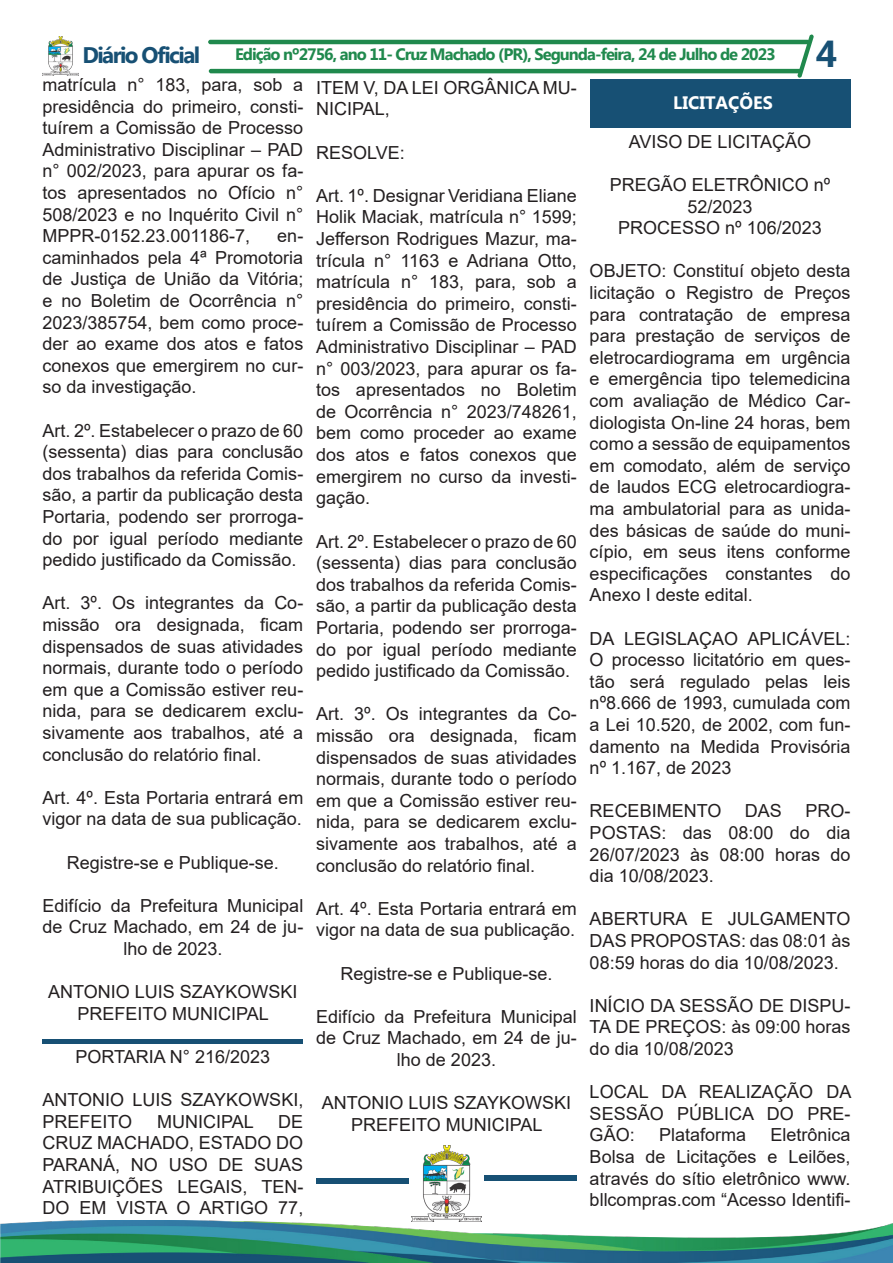
<style>
.page{position:relative;width:893px;height:1263px;background:#fff}
.page>*{position:absolute;margin:0;border:0;box-sizing:border-box;transform-origin:0 0}
.t1{font:700 37.5px "Myanmar Text";color:#175074}
.t2{font:700 22.5px "Myanmar Text";letter-spacing:-.07em;color:#175074}
.t3{font:18px/21.6px "Arial";color:#231f20;text-align:justify}
.t4{font:700 18px "Myanmar Text";color:#fff}
.t5{font:700 16.5px "Myanmar Text";letter-spacing:-.06em;color:#20894d}
</style>
<div class="page">
<hr style="left:208px;top:40px;width:602px;height:4px;background:#20894d;border-radius:2px">
<hr style="left:209px;top:69px;width:593px;height:4px;background:#20894d;border-radius:2px">
<img style="left:43px;top:37px;width:36px;height:38px">
<img style="left:0;top:1220px;width:893px;height:43px">
<svg style="left:43px;top:1040px;width:260px;height:4px"></svg>
<svg style="left:316px;top:1178px;width:93px;height:5px"></svg>
<img style="left:411px;top:1146px;width:71px;height:75px">
<svg style="left:484px;top:1175px;width:93px;height:6px"></svg>
<svg style="left:590px;top:34px;width:260px;height:94px"></svg>
<p class="t2" style="left:82px;top:42px;width:119px">Diário Oficial</p>
<p class="t5" style="left:235px;top:45px;width:542px">Edição nº2756, ano 11- Cruz Machado (PR), Segunda-feira, 24 de Julho de 2023</p>
<p class="t1" style="left:816px;top:32px;width:23px">4</p>
<p class="t3" style="left:43px;top:74px;width:262px">matrícula n° 183, para, sob a presidência do primeiro, consti&shy;tuírem a Comissão de Processo Administrativo Disciplinar – PAD n° 002/2023, para apurar os fa&shy;tos apresentados no Ofício n° 508/2023 e no Inquérito Civil n° MPPR-0152.23.001186-7,</p>
<p class="t3" style="left:316px;top:77px;width:262px">ITEM V, DA LEI ORGÂNICA MU-<br>NICIPAL,</p>
<p class="t3" style="left:316px;top:141px;width:90px">RESOLVE:</p>
<p class="t3" style="left:316px;top:185px;width:262px">Art. 1º. Designar Veridiana Eliane Holik Maciak, matrícula n° 1599; Jefferson Rodrigues Mazur, ma&shy;trícula n° 1163 e Adriana Otto, matrícula n° 183, para, sob a presidência do primeiro, consti&shy;tuírem a Comissão de Processo Administrativo Disciplinar – PAD n° 003/2023, para apurar os fa&shy;tos apresentados no Boletim de Ocorrência n° 2023/748261, bem como proceder ao exame dos atos e fatos conexos que emergirem no curso da investi&shy;gação.</p>
<p class="t3" style="left:316px;top:530px;width:262px">Art. 2º. Estabelecer o prazo de 60 (sessenta) dias para conclusão dos trabalhos da referida Comis&shy;são, a partir da publicação desta Portaria, podendo ser prorroga&shy;do por igual período mediante pedido justificado da Comissão.</p>
<p class="t3" style="left:316px;top:703px;width:262px">Art. 3º. Os integrantes da Co&shy;missão ora designada, ficam dispensados de suas atividades normais, durante todo o período em que a Comissão estiver reu&shy;nida, para se dedicarem exclu&shy;sivamente aos trabalhos, até a conclusão do relatório final.</p>
<p class="t3" style="left:316px;top:897px;width:262px">Art. 4º. Esta Portaria entrará em vigor na data de sua publicação.</p>
<p class="t3" style="left:340px;top:962px;width:214px">Registre-se e Publique-se.</p>
<p class="t3" style="left:316px;top:1005px;width:262px;text-align:center">Edifício da Prefeitura Municipal de Cruz Machado, em 24 de ju&shy;lho de 2023.</p>
<p class="t3" style="left:322px;top:1092px;width:251px">ANTONIO LUIS SZAYKOWSKI</p>
<p class="t3" style="left:351px;top:1113px;width:193px">PREFEITO MUNICIPAL</p>
<p class="t4" style="left:673px;top:92px;width:101px">LICITAÇÕES</p>
<p class="t3" style="left:629px;top:130px;width:184px">AVISO DE LICITAÇÃO</p>
<p class="t3" style="left:610px;top:174px;width:222px;text-align:center">PREGÃO ELETRÔNICO nº<br>52/2023</p>
<p class="t3" style="left:618px;top:217px;width:205px">PROCESSO nº 106/2023</p>
<p class="t3" style="left:590px;top:260px;width:262px">OBJETO: Constituí objeto desta licitação o Registro de Preços para contratação de empresa para prestação de serviços de eletrocardiograma em urgência e emergência tipo telemedicina com avaliação de Médico Car&shy;diologista On-line 24 horas, bem como a sessão de equipamentos em comodato, além de serviço de laudos ECG eletrocardiogra&shy;ma ambulatorial para as unida&shy;des básicas de saúde do muni&shy;cípio, em seus itens conforme especificações constantes do Anexo I deste edital.</p>
<p class="t3" style="left:590px;top:627px;width:262px">DA LEGISLAÇAO APLICÁVEL:<br>O processo licitatório em ques&shy;tão será regulado pelas leis nº8.666 de 1993, cumulada com a Lei 10.520, de 2002, com fun&shy;damento na Medida Provisória nº 1.167, de 2023</p>
<p class="t3" style="left:590px;top:800px;width:133px">RECEBIMENTO</p>
<p class="t3" style="left:745px;top:800px;width:39px">DAS</p>
<p class="t3" style="left:43px;top:225px;width:262px;text-indent:235px">en&shy;caminhados pela 4ª Promotoria de Justiça de União da Vitória; e no Boletim de Ocorrência n° 2023/385754, bem como proce&shy;der ao exame dos atos e fatos conexos que emergirem no cur&shy;so da investigação.</p>
<p class="t3" style="left:43px;top:419px;width:262px">Art. 2º. Estabelecer o prazo de 60 (sessenta) dias para conclusão dos trabalhos da referida Comis&shy;são, a partir da publicação desta Portaria, podendo ser prorroga&shy;do por igual período mediante pedido justificado da Comissão.</p>
<p class="t3" style="left:43px;top:592px;width:262px">Art. 3º. Os integrantes da Co&shy;missão ora designada, ficam dispensados de suas atividades normais, durante todo o período em que a Comissão estiver reu&shy;nida, para se dedicarem exclu&shy;sivamente aos trabalhos, até a conclusão do relatório final.</p>
<p class="t3" style="left:43px;top:786px;width:262px">Art. 4º. Esta Portaria entrará em vigor na data de sua publicação.</p>
<p class="t3" style="left:67px;top:851px;width:214px">Registre-se e Publique-se.</p>
<p class="t3" style="left:43px;top:894px;width:262px;text-align:center">Edifício da Prefeitura Municipal de Cruz Machado, em 24 de ju&shy;lho de 2023.</p>
<p class="t3" style="left:48px;top:981px;width:251px">ANTONIO LUIS SZAYKOWSKI</p>
<p class="t3" style="left:78px;top:1002px;width:193px">PREFEITO MUNICIPAL</p>
<p class="t3" style="left:76px;top:1046px;width:196px">PORTARIA N° 216/2023</p>
<p class="t3" style="left:43px;top:1089px;width:262px">ANTONIO LUIS SZAYKOWSKI,<br>PREFEITO</p>
<p class="t3" style="left:590px;top:800px;width:262px;text-indent:216px">PRO-POSTAS: das 08:00 do dia 26/07/2023 às 08:00 horas do dia 10/08/2023.</p>
<p class="t3" style="left:590px;top:908px;width:262px">ABERTURA E JULGAMENTO DAS PROPOSTAS: das 08:01 às 08:59 horas do dia 10/08/2023.</p>
<p class="t3" style="left:590px;top:994px;width:262px">INÍCIO DA SESSÃO DE DISPU-TA DE PREÇOS: às 09:00 horas do dia 10/08/2023</p>
<p class="t3" style="left:590px;top:1081px;width:263px">LOCAL DA REALIZAÇÃO DA SESSÃO PÚBLICA DO PRE-GÃO:</p>
<p class="t3" style="left:157px;top:1110px;width:98px">MUNICIPAL</p>
<p class="t3" style="left:43px;top:1110px;width:262px;text-indent:236px">DE CRUZ MACHADO, ESTADO DO PARANÁ, NO USO DE SUAS ATRIBUIÇÕES LEGAIS, TEN-DO EM VISTA O ARTIGO 77,</p>
<p class="t3" style="left:659px;top:1124px;width:89px">Plataforma</p>
<p class="t3" style="left:590px;top:1124px;width:262px;text-indent:181px">Eletrônica Bolsa de Licitações e Leilões, através do sítio eletrônico www. bllcompras.com “Acesso Identifi-</p>
</div>
